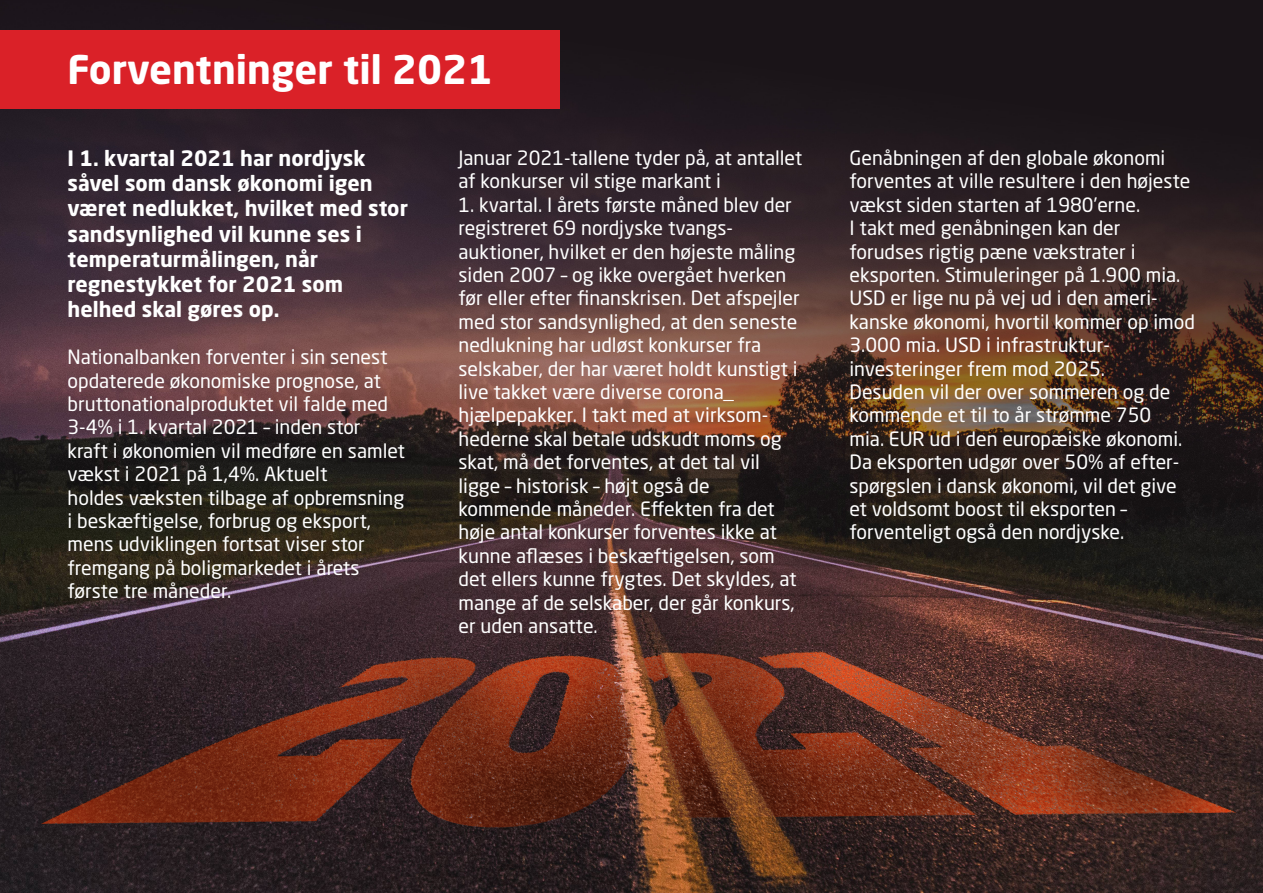
<style>
.page{position:relative;width:1263px;height:893px;background:#fff}
.page>*{position:absolute;margin:0;border:0;box-sizing:border-box;transform-origin:0 0}
.t1{font:700 39px "Neo Sans Std";color:#fff}
.t2{font:700 21px/25.2px "Neo Sans Std";color:#fff}
.t3{font:19.5px/23.4px "Neo Sans Std";color:#fff}
</style>
<div class="page">
<img style="left:0;top:0;width:1263px;height:893px">
<div style="left:0;top:30px;width:559px;height:78px;background:#da2128"></div>
<p class="t1" style="left:68px;top:45px;width:426px">Forventninger til 2021</p>
<p class="t2" style="left:68px;top:145px;width:342px">I 1. kvartal 2021 har nordjysk såvel som dansk økonomi igen været nedlukket, hvilket med stor sandsynlighed vil kunne ses i temperaturmålingen, når regnestykket for 2021 som helhed skal gøres op.</p>
<p class="t3" style="left:68px;top:345px;width:339px">Nationalbanken forventer i sin senest opdaterede økonomiske prognose, at bruttonationalproduktet vil falde med 3-4% i 1. kvartal 2021 – inden stor kraft i økonomien vil medføre en samlet vækst i 2021 på 1,4%. Aktuelt</p>
<p class="t3" style="left:68px;top:485px;width:338px">holdes væksten tilbage af opbremsning i beskæftigelse, forbrug og eksport, mens udviklingen fortsat viser stor fremgang på boligmarkedet i årets første tre måneder.</p>
<p class="t3" style="left:458px;top:146px;width:345px">Januar 2021-tallene tyder på, at antallet af konkurser vil stige markant i</p>
<p class="t3" style="left:458px;top:193px;width:343px">1. kvartal. I årets første måned blev der registreret 69 nordjyske tvangs&shy;auktioner, hvilket er den højeste måling siden 2007 – og ikke overgået hverken før eller efter finanskrisen. Det afspejler med stor sandsynlighed, at den seneste nedlukning har udløst konkurser fra selskaber, der har været holdt kunstigt i live takket være diverse corona_ hjælpepakker. I takt med at virksom&shy;hederne skal betale udskudt moms og skat, må det forventes, at det tal vil ligge – historisk – højt også de kommende måneder. Effekten fra det høje antal konkurser forventes ikke at kunne aflæses i beskæftigelsen, som det ellers kunne frygtes. Det skyldes, at mange af de selskaber, der går konkurs, er uden ansatte.</p>
<p class="t3" style="left:849px;top:146px;width:347px">Genåbningen af den globale økonomi forventes at ville resultere i den højeste vækst siden starten af 1980’erne.<br>I takt med genåbningen kan der forudses rigtig pæne vækstrater i eksporten. Stimuleringer på 1.900 mia.<br>USD er lige nu på vej ud i den ameri&shy;kanske økonomi, hvortil kommer op imod 3.000 mia. USD i infrastruktur&shy;investeringer frem mod 2025.<br>Desuden vil der over sommeren og de kommende et til to år strømme 750<br>mia. EUR ud i den europæiske økonomi.<br>Da eksporten udgør over 50% af efter&shy;spørgslen i dansk økonomi, vil det give et voldsomt boost til eksporten – forventeligt også den nordjyske.</p>
</div>
